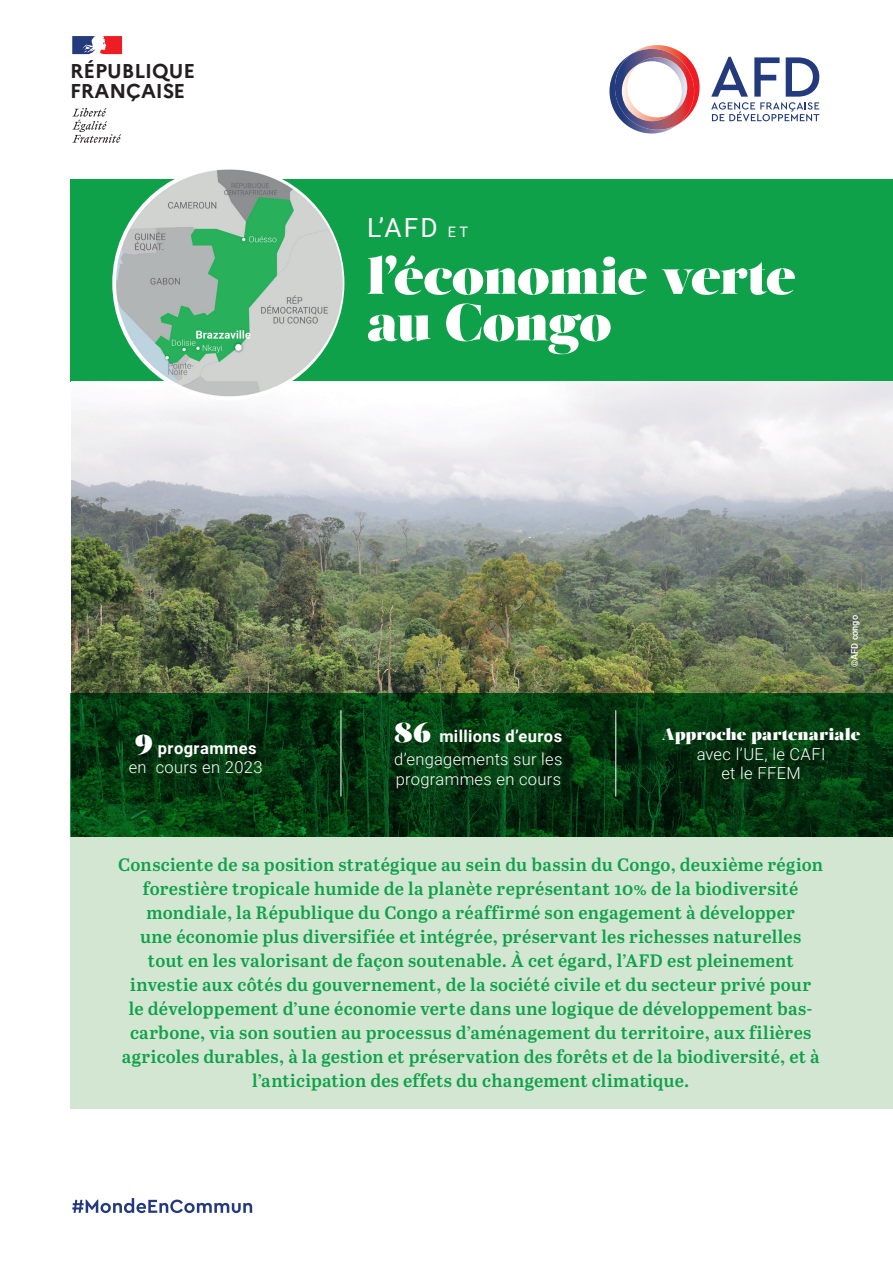
<style>
.page{position:relative;width:893px;height:1263px;background:#fff}
.page>*{position:absolute;margin:0;border:0;box-sizing:border-box;transform-origin:0 0}
.t1{font:51.3px/46.5px "Salome";letter-spacing:-.02em;color:#fff}
.t2{font:26.25px "Roboto";color:#fff}
.t3{font:700 19.95px "Marianne";color:#231f20}
.t4{font:600 18px/24px "Abril Text";letter-spacing:.01em;color:#0fa14a;text-align:center}
.t5{font:300 16.5px/19.8px "Roboto";letter-spacing:.02em;color:#fff;text-align:center}
.t6{font:16.5px "Salome";color:#fff}
.t7{font:500 9.15px "Roboto";letter-spacing:-.01em;color:#fff}
.s1{font-family:"Salome";font-weight:400;font-size:27px}
.s2{font-weight:700}
.s3{font-size:14.4px}
</style>
<div class="page">
<svg style="left:72px;top:36px;width:50px;height:18px"></svg>
<svg style="left:72px;top:108px;width:49px;height:35px"></svg>
<svg style="left:609px;top:45px;width:91px;height:89px"></svg>
<img style="left:615px;top:49px;width:79px;height:81px">
<svg style="left:711px;top:57px;width:108px;height:64px"></svg>
<svg style="left:72px;top:1198px;width:180px;height:15px"></svg>
<div style="left:70px;top:179px;width:823px;height:202px;background:#0fa14a"></div>
<img style="left:72px;top:381px;width:820px;height:312px">
<svg style="left:70px;top:693px;width:823px;height:145px;background:#063a12"></svg>
<hr style="left:615px;top:710px;width:1px;height:86px;background:#fff">
<hr style="left:341px;top:710px;width:1px;height:86px;background:#fff">
<div style="left:70px;top:838px;width:823px;height:271px;background:#d3e6d1"></div>
<img style="left:112px;top:169px;width:232px;height:232px">
<p class="t3" style="left:70px;top:58px;width:127px">RÉPUBLIQUE</p>
<p class="t3" style="left:70px;top:79px;width:117px">FRANÇAISE</p>
<p class="t5" style="left:129px;top:737px;width:135px"><span class="s1">9</span> <span class="s2">programmes </span>en cours en 2023</p>
<h2 class="t2" style="left:367px;top:209px;width:102px">L’AFD <span class="s3">E T</span></h2>
<h1 class="t1" style="left:367px;top:252px;width:431px">l’économie verte au Congo</h1>
<p class="t7" style="left:848px;top:667px;width:53px;rotate:-90deg">©AFD congo</p>
<p class="t5" style="left:394px;top:723px;width:170px;line-height:23.7px;text-align:left"><span class="s1">86</span> <span class="s2">millions d’euros </span>d’engagements sur les</p>
<p class="t5" style="left:396px;top:769px;width:167px">programmes en cours</p>
<p class="t6" style="left:662px;top:723px;width:200px">Approche partenariale</p>
<p class="t5" style="left:697px;top:743px;width:130px">avec l’UE, le CAFI et le FFEM</p>
<p class="t4" style="left:118px;top:852px;width:706px">Consciente de sa position stratégique au sein du bassin du Congo, deuxième région forestière tropicale humide de la planète représentant 10% de la biodiversité mondiale, la République du Congo a réaffirmé son engagement à développer<br>une économie plus diversifiée et intégrée, préservant les richesses naturelles<br>tout en les valorisant de façon soutenable. À cet égard, l’AFD est pleinement investie aux côtés du gouvernement, de la société civile et du secteur privé pour<br>le développement d’une économie verte dans une logique de développement bas&shy;carbone, via son soutien au processus d’aménagement du territoire, aux filières agricoles durables, à la gestion et préservation des forêts et de la biodiversité, et à l’anticipation des effets du changement climatique.</p>
</div>
